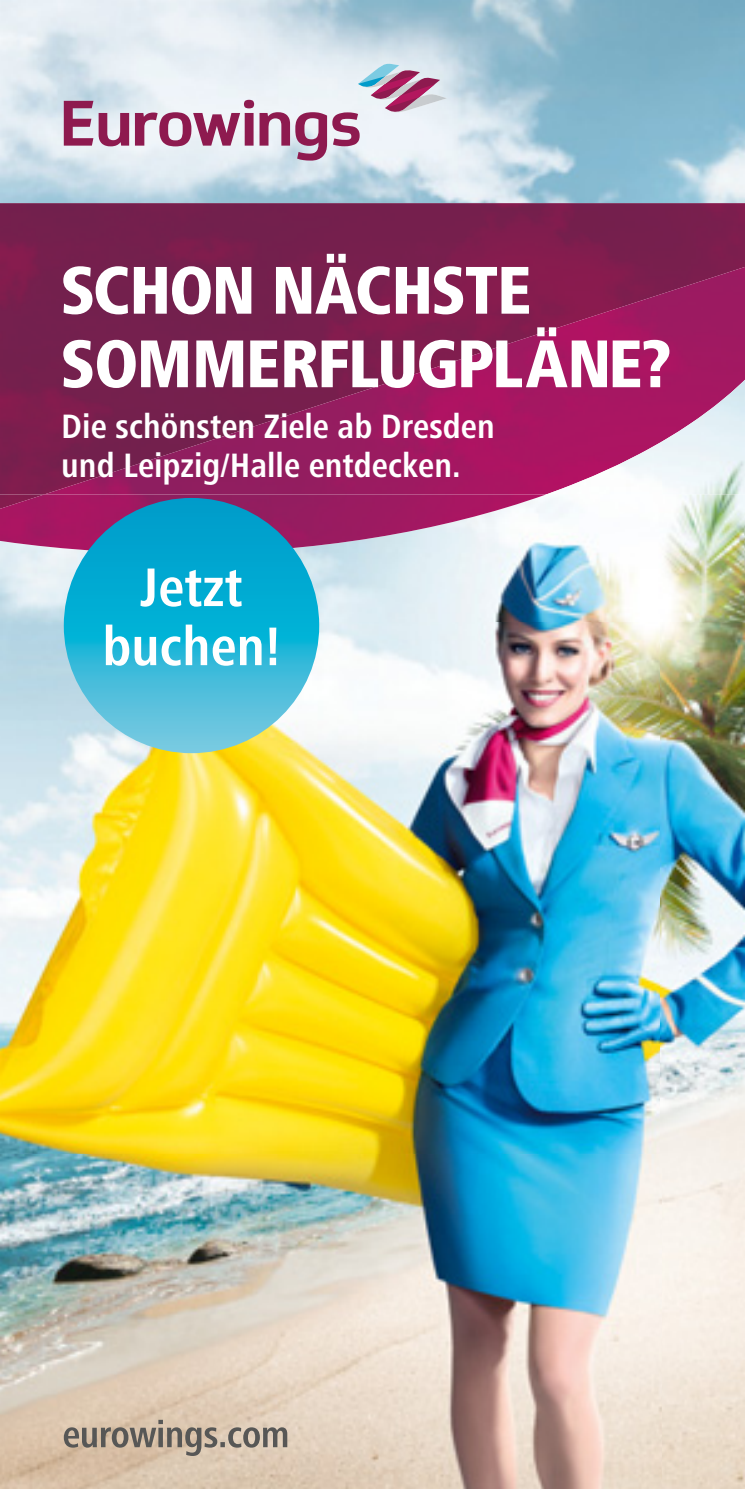
<style>
.page{position:relative;width:745px;height:1489px;background:#fff}
.page>*{position:absolute;margin:0;border:0;box-sizing:border-box;transform-origin:0 0}
.t1{font:800 condensed 70px/73.5px "Frutiger Next Pro";letter-spacing:-.04em;color:#fff}
.t2{font:700 condensed 56.25px/59px "Frutiger Next Pro";color:#fff;text-align:center}
.t3{font:700 condensed 35px/38.5px "Frutiger Next Pro";color:#fff}
</style>
<div class="page">
<img style="left:0;top:203px;width:744px;height:419px">
<img style="left:44px;top:267px;width:700px;height:227px">
<img style="left:0;top:622px;width:659px;height:866px">
<img style="left:659px;top:622px;width:85px;height:866px">
<img style="left:0;top:494px;width:545px;height:59px">
<svg style="left:64px;top:101px;width:29px;height:45px"></svg>
<svg style="left:99px;top:113px;width:30px;height:33px"></svg>
<img style="left:440px;top:94px;width:6px;height:18px">
<svg style="left:135px;top:64px;width:305px;height:97px"></svg>
<svg style="left:64px;top:1419px;width:223px;height:36px"></svg>
<svg style="left:64px;top:498px;width:255px;height:255px"></svg>
<h1 class="t1" style="left:60px;top:253px;width:611px">SCHON NÄCHSTE<br>SOMMERFLUGPLÄNE?</h1>
<p class="t3" style="left:61px;top:409px;width:435px">Die schönsten Ziele ab Dresden und Leipzig/Halle entdecken.</p>
<h2 class="t2" style="left:102px;top:560px;width:180px">Jetzt buchen!</h2>
</div>
